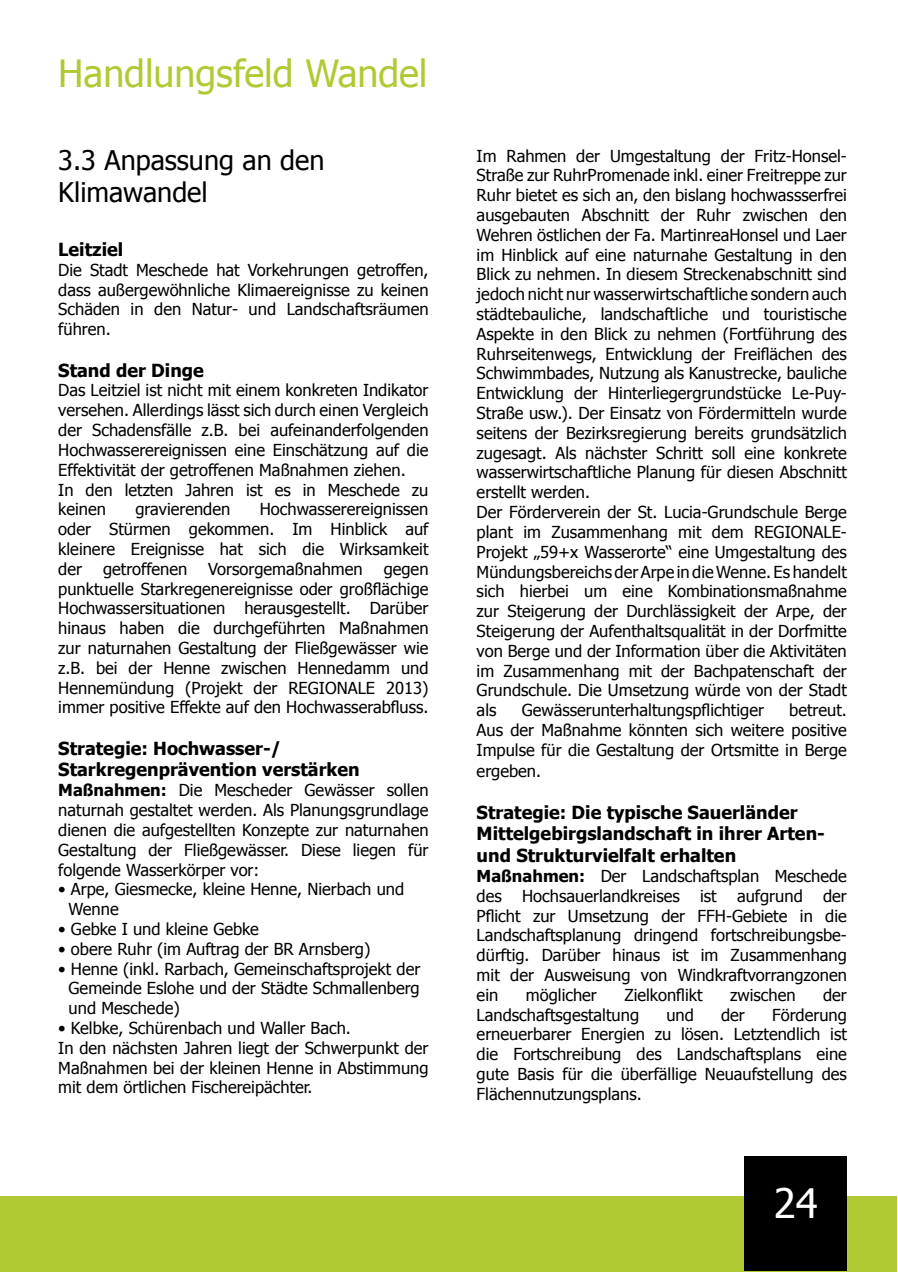
<style>
.page{position:relative;width:898px;height:1272px;background:#fff}
.page>*{position:absolute;margin:0;border:0;box-sizing:border-box;transform-origin:0 0}
.t1{font:40.5px "Tahoma";color:#fff}
.t2{font:37.5px "Tahoma";color:#b0ca33}
.t3{font:27px/32.4px "Tahoma";color:#000}
.t4{font:700 18px/21.6px "Tahoma";color:#000}
.t5{font:16.5px/19.8px "Tahoma";color:#000;text-align:justify}
.s1{font-weight:700}
</style>
<div class="page">
<div style="left:1px;top:1196px;width:895px;height:75px;background:#b0ca33"></div>
<div style="left:744px;top:1156px;width:102px;height:114px;background:#000"></div>
<h2 class="t2" style="left:58px;top:48px;width:370px">Handlungsfeld Wandel</h2>
<h3 class="t3" style="left:58px;top:142px;width:267px">3.3 Anpassung an den<br>Klimawandel</h3>
<p class="t4" style="left:58px;top:237px;width:66px">Leitziel</p>
<p class="t5" style="left:58px;top:259px;width:371px">Die Stadt Meschede hat Vorkehrungen getroffen, dass außergewöhnliche Klimaereignisse zu keinen Schäden in den Natur- und Landschaftsräumen führen.</p>
<p class="t4" style="left:58px;top:358px;width:147px">Stand der Dinge</p>
<p class="t5" style="left:58px;top:380px;width:371px;text-align:left">Das Leitziel ist nicht mit einem konkreten Indikator versehen. Allerdings lässt sich durch einen Vergleich der Schadensfälle z.B. bei aufeinanderfolgenden Hochwasserereignissen eine Einschätzung auf die Effektivität der getroffenen Maßnahmen ziehen.<br>In den letzten Jahren ist es in Meschede zu keinen</p>
<p class="t5" style="left:58px;top:498px;width:371px;text-indent:201px">Hochwasserereignissen oder Stürmen gekommen. Im Hinblick auf kleinere Ereignisse hat sich die Wirksamkeit der</p>
<p class="t5" style="left:135px;top:498px;width:96px">gravierenden</p>
<p class="t5" style="left:103px;top:558px;width:86px">getroffenen</p>
<p class="t5" style="left:208px;top:558px;width:156px">Vorsorgemaßnahmen</p>
<p class="t5" style="left:58px;top:558px;width:371px;text-indent:325px">gegen punktuelle Starkregenereignisse oder großflächige Hochwassersituationen herausgestellt. Darüber hinaus haben die durchgeführten Maßnahmen zur naturnahen Gestaltung der Fließgewässer wie z.B. bei der Henne zwischen Hennedamm und Hennemündung (Projekt der REGIONALE 2013) immer positive Effekte auf den Hochwasserabfluss.</p>
<p class="t4" style="left:58px;top:736px;width:303px">Strategie: Hochwasser-/<br>Starkregenprävention verstärken</p>
<p class="t5" style="left:58px;top:779px;width:371px"><span class="s1">Maßnahmen:</span> Die Mescheder Gewässer sollen naturnah gestaltet werden. Als Planungsgrundlage dienen die aufgestellten Konzepte zur naturnahen Gestaltung der Fließgewässer. Diese liegen für folgende Wasserkörper vor:</p>
<p class="t5" style="left:69px;top:878px;width:337px;text-indent:-10px">• Arpe, Giesmecke, kleine Henne, Nierbach und<br>Wenne</p>
<p class="t5" style="left:58px;top:918px;width:202px">• Gebke I und kleine Gebke</p>
<p class="t5" style="left:58px;top:938px;width:313px">• obere Ruhr (im Auftrag der BR Arnsberg)</p>
<p class="t5" style="left:69px;top:957px;width:353px;text-indent:-10px">• Henne (inkl. Rarbach, Gemeinschaftsprojekt der Gemeinde Eslohe und der Städte Schmallenberg und Meschede)</p>
<p class="t5" style="left:58px;top:1017px;width:371px;text-align:left">• Kelbke, Schürenbach und Waller Bach.<br>In den nächsten Jahren liegt der Schwerpunkt der Maßnahmen bei der kleinen Henne in Abstimmung mit dem örtlichen Fischereipächter.</p>
<p class="t5" style="left:476px;top:145px;width:371px;text-align:left">Im Rahmen der Umgestaltung der Fritz-Honsel-Straße zur RuhrPromenade inkl. einer Freitreppe zur Ruhr bietet es sich an, den bislang hochwassserfrei ausgebauten Abschnitt der Ruhr zwischen den Wehren östlichen der Fa. MartinreaHonsel und Laer im Hinblick auf eine naturnahe Gestaltung in den Blick zu nehmen. In diesem Streckenabschnitt sind jedoch nicht nur wasserwirtschaftliche sondern auch städtebauliche, landschaftliche und touristische Aspekte in den Blick zu nehmen (Fortführung des Ruhrseitenwegs, Entwicklung der Freiflächen des Schwimmbades, Nutzung als Kanustrecke, bauliche Entwicklung der Hinterliegergrundstücke Le-Puy-Straße usw.). Der Einsatz von Fördermitteln wurde seitens der Bezirksregierung bereits grundsätzlich zugesagt. Als nächster Schritt soll eine konkrete wasserwirtschaftliche Planung für diesen Abschnitt erstellt werden.<br>Der Förderverein der St. Lucia-Grundschule Berge plant im Zusammenhang mit dem REGIONALE-Projekt „59+x Wasserorte“ eine Umgestaltung des Mündungsbereichs der Arpe in die Wenne. Es handelt sich hierbei um eine Kombinationsmaßnahme zur Steigerung der Durchlässigkeit der Arpe, der Steigerung der Aufenthaltsqualität in der Dorfmitte von Berge und der Information über die Aktivitäten im Zusammenhang mit der Bachpatenschaft der Grundschule. Die Umsetzung würde von der Stadt als</p>
<p class="t5" style="left:521px;top:699px;width:244px">Gewässerunterhaltungspflichtiger</p>
<p class="t5" style="left:476px;top:699px;width:371px;text-indent:312px">betreut.<br>Aus der Maßnahme könnten sich weitere positive Impulse für die Gestaltung der Ortsmitte in Berge</p>
<p class="t5" style="left:476px;top:760px;width:66px">ergeben.</p>
<p class="t4" style="left:476px;top:800px;width:349px">Strategie: Die typische Sauerländer<br>Mittelgebirgslandschaft in ihrer Arten&shy;und Strukturvielfalt erhalten</p>
<p class="t5" style="left:476px;top:865px;width:371px"><span class="s1">Maßnahmen:</span> Der Landschaftsplan Meschede des Hochsauerlandkreises ist aufgrund der Pflicht zur Umsetzung der FFH-Gebiete in die Landschaftsplanung dringend fortschreibungsbe&shy;dürftig. Darüber hinaus ist im Zusammenhang mit der Ausweisung von Windkraftvorrangzonen ein</p>
<p class="t5" style="left:525px;top:984px;width:72px">möglicher</p>
<p class="t5" style="left:624px;top:984px;width:79px">Zielkonflikt</p>
<p class="t5" style="left:729px;top:984px;width:67px">zwischen</p>
<p class="t5" style="left:822px;top:984px;width:25px">der</p>
<p class="t5" style="left:476px;top:1003px;width:164px">Landschaftsgestaltung</p>
<p class="t5" style="left:666px;top:1003px;width:29px">und</p>
<p class="t5" style="left:721px;top:1003px;width:25px">der</p>
<p class="t5" style="left:476px;top:1003px;width:371px;text-indent:295px">Förderung erneuerbarer Energien zu lösen. Letztendlich ist die Fortschreibung des Landschaftsplans eine gute Basis für die überfällige Neuaufstellung des Flächennutzungsplans.</p>
<h1 class="t1" style="left:773px;top:1175px;width:46px">24</h1>
</div>
